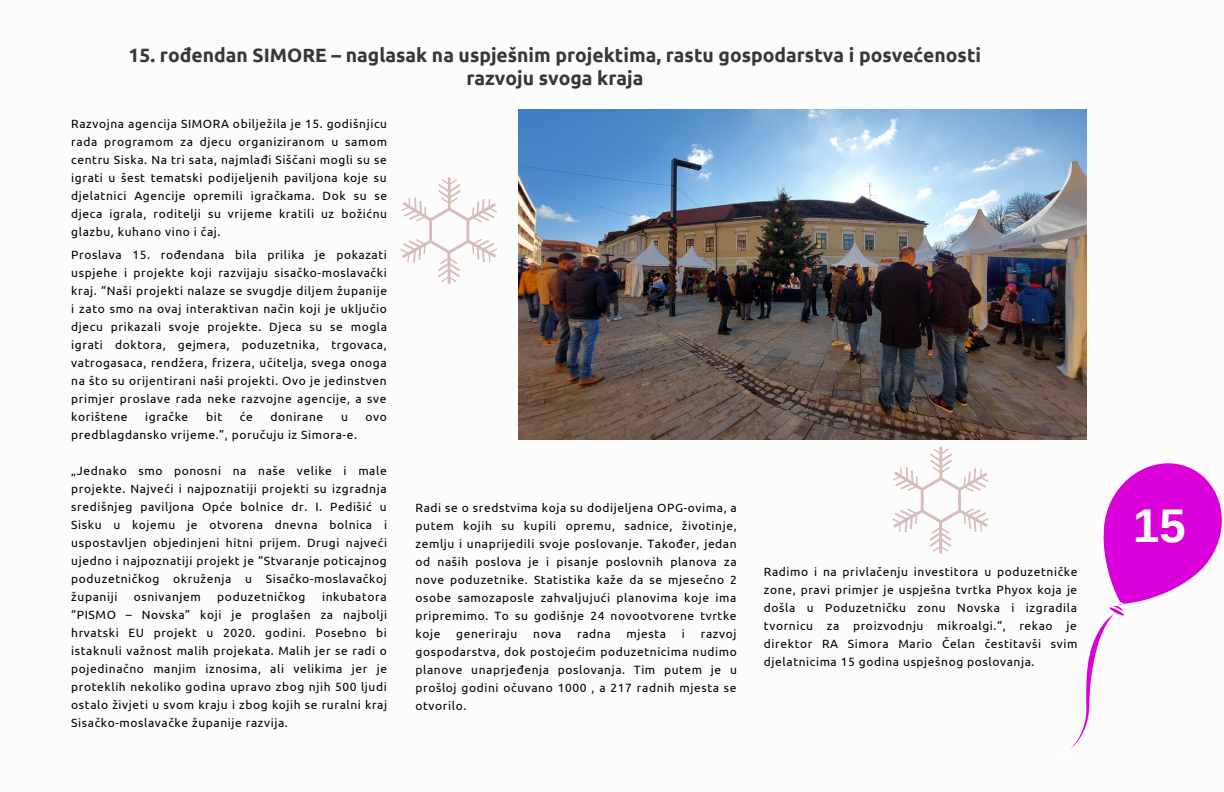
<style>
.page{position:relative;width:1224px;height:792px;background:#fff}
.page>*{position:absolute;margin:0;border:0;box-sizing:border-box;transform-origin:0 0}
.t1{font:700 47.2px "Arimo";color:#fff}
.t2{font:700 19.3px/22.5px "Ubuntu";color:#373737;text-align:center}
.t3{font:12px/18px "Ubuntu";letter-spacing:.05em;color:#000;text-align:justify}
</style>
<div class="page">
<hr style="left:448px;top:177px;width:3px;height:33px;background:#d6bcbb">
<hr style="left:448px;top:251px;width:2px;height:33px;background:#d6bcbb">
<svg style="left:401px;top:179px;width:96px;height:103px"></svg>
<img style="left:518px;top:109px;width:568px;height:331px">
<hr style="left:939px;top:447px;width:3px;height:33px;background:#d6bcbb">
<hr style="left:939px;top:521px;width:3px;height:33px;background:#d6bcbb">
<svg style="left:892px;top:449px;width:97px;height:103px"></svg>
<svg style="left:1069px;top:463px;width:153px;height:288px"></svg>
<h2 class="t2" style="left:129px;top:44px;width:854px">15. rođendan SIMORE – naglasak na uspješnim projektima, rastu gospodarstva i posvećenosti razvoju svoga kraja</h2>
<p class="t3" style="left:71px;top:114px;width:317px">Razvojna agencija SIMORA obilježila je 15. godišnjicu rada programom za djecu organiziranom u samom centru Siska. Na tri sata, najmlađi Siščani mogli su se igrati u šest tematski podijeljenih paviljona koje su djelatnici Agencije opremili igračkama. Dok su se djeca igrala, roditelji su vrijeme kratili uz božićnu glazbu, kuhano vino i čaj.</p>
<p class="t3" style="left:71px;top:245px;width:317px">Proslava 15. rođendana bila prilika je pokazati uspjehe i projekte koji razvijaju sisačko-moslavački kraj. “Naši projekti nalaze se svugdje diljem županije i zato smo na ovaj interaktivan način koji je uključio djecu prikazali svoje projekte. Djeca su se mogla igrati doktora, gejmera, poduzetnika, trgovaca, vatrogasaca, rendžera, frizera, učitelja, svega onoga na što su orijentirani naši projekti. Ovo je jedinstven primjer proslave rada neke razvojne agencije, a sve korištene</p>
<p class="t3" style="left:145px;top:407px;width:45px">igračke</p>
<p class="t3" style="left:206px;top:407px;width:18px">bit</p>
<p class="t3" style="left:240px;top:407px;width:14px">će</p>
<p class="t3" style="left:271px;top:407px;width:54px">donirane</p>
<p class="t3" style="left:341px;top:407px;width:8px">u</p>
<p class="t3" style="left:366px;top:407px;width:23px">ovo</p>
<p class="t3" style="left:71px;top:425px;width:287px">predblagdansko vrijeme.”, poručuju iz Simora-e.</p>
<p class="t3" style="left:71px;top:461px;width:317px">„Jednako smo ponosni na naše velike i male projekte. Najveći i najpoznatiji projekti su izgradnja središnjeg paviljona Opće bolnice dr. I. Pedišić u Sisku u kojemu je otvorena dnevna bolnica i uspostavljen objedinjeni hitni prijem. Drugi najveći ujedno i najpoznatiji projekt je “Stvaranje poticajnog poduzetničkog okruženja u Sisačko-moslavačkoj županiji</p>
<p class="t3" style="left:71px;top:587px;width:317px;text-indent:251px">inkubatora “PISMO – Novska” koji je proglašen za najbolji hrvatski EU projekt u 2020. godini. Posebno bi istaknuli važnost malih projekata. Malih jer se radi o pojedinačno manjim iznosima, ali velikima jer je proteklih nekoliko godina upravo zbog njih 500 ljudi ostalo živjeti u svom kraju i zbog kojih se ruralni kraj Sisačko-moslavačke županije razvija.</p>
<p class="t3" style="left:134px;top:587px;width:69px">osnivanjem</p>
<p class="t3" style="left:217px;top:587px;width:90px">poduzetničkog</p>
<p class="t3" style="left:416px;top:498px;width:323px">Radi se o sredstvima koja su dodijeljena OPG-ovima, a putem kojih su kupili opremu, sadnice, životinje, zemlju i unaprijedili svoje poslovanje. Također, jedan od naših poslova je i pisanje poslovnih planova za nove poduzetnike. Statistika kaže da se mjesečno 2 osobe samozaposle zahvaljujući planovima koje ima pripremimo. To su godišnje 24 novootvorene tvrtke koje</p>
<p class="t3" style="left:456px;top:624px;width:63px">generiraju</p>
<p class="t3" style="left:533px;top:624px;width:30px">nova</p>
<p class="t3" style="left:577px;top:624px;width:35px">radna</p>
<p class="t3" style="left:627px;top:624px;width:41px">mjesta</p>
<p class="t3" style="left:682px;top:624px;width:5px">i</p>
<p class="t3" style="left:416px;top:624px;width:323px;text-indent:285px">razvoj gospodarstva, dok postojećim poduzetnicima nudimo planove unaprjeđenja poslovanja. Tim putem je u prošloj godini očuvano 1000 , a 217 radnih mjesta se otvorilo.</p>
<p class="t3" style="left:764px;top:563px;width:315px">Radimo i na privlačenju investitora u poduzetničke zone, pravi primjer je uspješna tvrtka Phyox koja je došla u Poduzetničku zonu Novska i izgradila tvornicu za proizvodnju mikroalgi.“, rekao je direktor RA Simora Mario Čelan čestitavši svim djelatnicima 15 godina uspješnog poslovanja.</p>
<h1 class="t1" style="left:1133px;top:499px;width:54px">15</h1>
</div>
